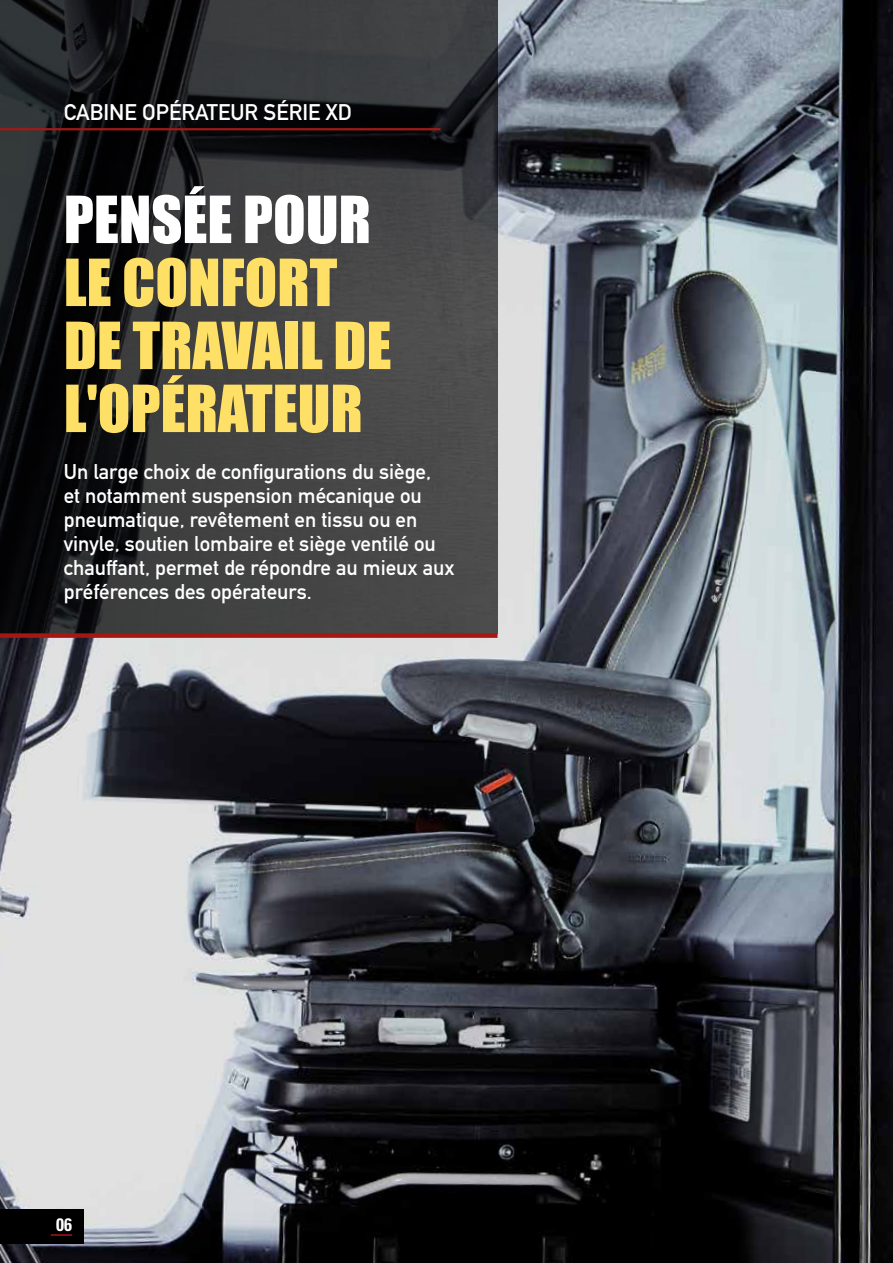
<style>
.page{position:relative;width:893px;height:1263px;background:#fff}
.page>*{position:absolute;margin:0;border:0;box-sizing:border-box;transform-origin:0 0}
.t1{font:60px/63px "Impact";color:#ffe066}
.t2{font:60px "Impact";color:#fff}
.t3{font:22.35px "DIN Mittelschrift";color:#fff}
.t4{font:21px/24px "DIN Mittelschrift";color:#fff}
.t5{font:700 condensed 18px "Univers";color:#fff}
</style>
<div class="page">
<img style="left:0;top:0;width:893px;height:1263px">
<img style="left:0;top:0;width:497px;height:633px">
<hr style="left:0;top:128px;width:441px;height:2px;background:#a01a16">
<div style="left:0;top:633px;width:497px;height:5px;background:#a61612"></div>
<div style="left:0;top:1209px;width:84px;height:34px;background:#000"></div>
<hr style="left:51px;top:1234px;width:21px;height:2px;background:#a61612">
<p class="t3" style="left:64px;top:99px;width:290px">CABINE OPÉRATEUR SÉRIE XD</p>
<h1 class="t2" style="left:64px;top:173px;width:309px">PENSÉE POUR</h1>
<h1 class="t1" style="left:64px;top:249px;width:329px">LE CONFORT<br>DE TRAVAIL DE<br>L'OPÉRATEUR</h1>
<p class="t4" style="left:64px;top:459px;width:392px">Un large choix de configurations du siège,<br>et notamment suspension mécanique ou pneumatique, revêtement en tissu ou en vinyle, soutien lombaire et siège ventilé ou chauffant, permet de répondre au mieux aux préférences des opérateurs.</p>
<p class="t5" style="left:56px;top:1213px;width:17px">06</p>
</div>
